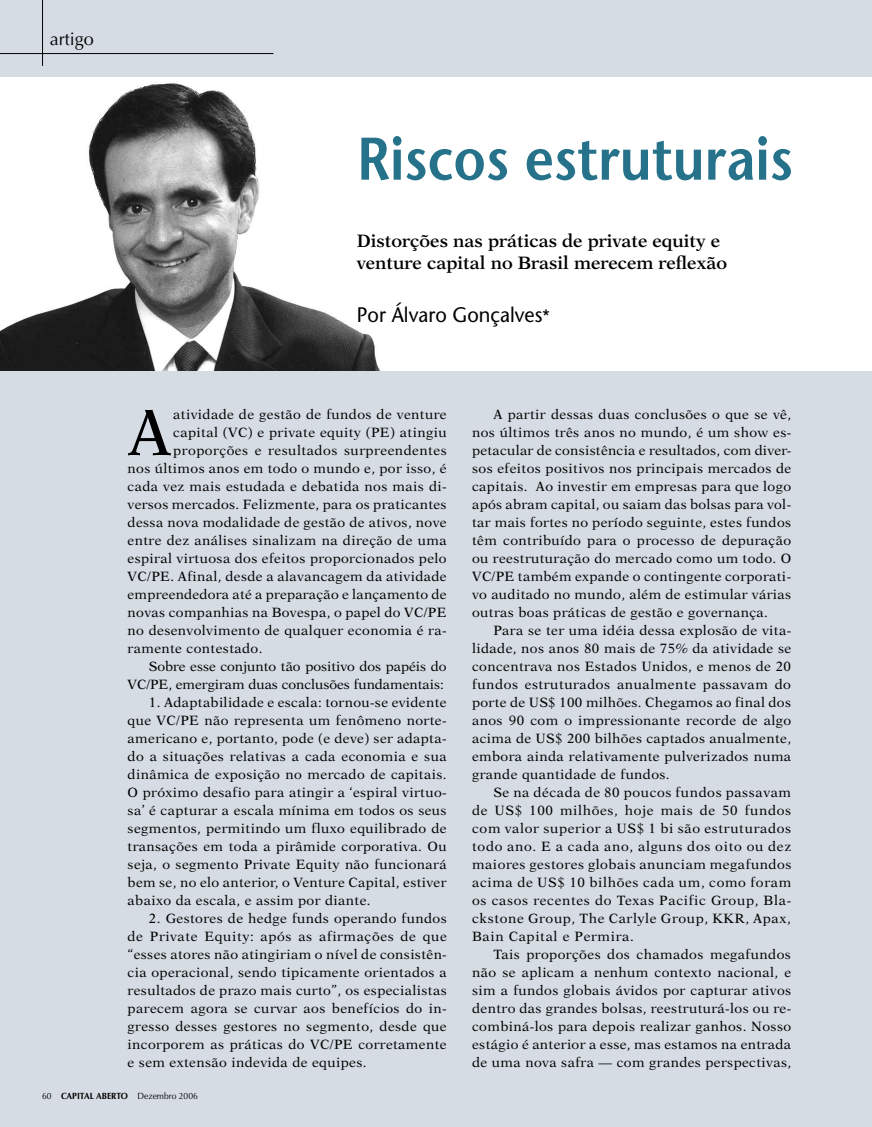
<style>
.page{position:relative;width:872px;height:1127px;background:#d6dce3}
.page>*{position:absolute;margin:0;border:0;box-sizing:border-box;transform-origin:0 0}
.t1{font:65.55px "New Aster";color:#000}
.t2{font:600 60px "Stone Sans";color:#25728a;scale:.9 1}
.t3{font:21px "Stone Sans";color:#000;scale:.95 1}
.t4{font:600 18px/21.6px "New Aster";color:#000}
.t5{font:18px "Optima";color:#000}
.t6{font:13.5px/18px "New Aster";letter-spacing:.03em;color:#000;text-align:justify}
.t7{font:13.5px "New Aster";color:#000}
.t8{font:9px "Optima";color:#000;scale:.95 1}
.s1{font-size:18px}
.s2{font-weight:700}
</style>
<div class="page">
<hr style="left:0;top:53px;width:273px;height:1px;background:#000">
<hr style="left:42px;top:0;width:1px;height:66px;background:#000">
<div style="left:0;top:77px;width:872px;height:293px;background:#fff"></div>
<img style="left:0;top:83px;width:380px;height:287px">
<h3 class="t5" style="left:50px;top:29px;width:46px">artigo</h3>
<h2 class="t2" style="left:357px;top:123px;width:486px">Riscos estruturais</h2>
<h3 class="t4" style="left:357px;top:230px;width:371px">Distorções nas práticas de private equity e venture capital no Brasil merecem reflexão</h3>
<h3 class="t3" style="left:357px;top:302px;width:204px">Por Álvaro Gonçalves<span class="s1">*</span></h3>
<h1 class="t1" style="left:128px;top:394px;width:45px">A</h1>
<p class="t6" style="left:173px;top:405px;width:275px">atividade de gestão de fundos de venture</p>
<p class="t6" style="left:173px;top:423px;width:275px">capital (VC) e private equity (PE) atingiu</p>
<p class="t6" style="left:173px;top:441px;width:275px">proporções e resultados surpreendentes</p>
<p class="t6" style="left:128px;top:459px;width:320px">nos últimos anos em todo o mundo e, por isso, é</p>
<p class="t6" style="left:128px;top:477px;width:320px">cada vez mais estudada e debatida nos mais di-</p>
<p class="t6" style="left:128px;top:495px;width:320px">versos mercados. Felizmente, para os praticantes</p>
<p class="t6" style="left:128px;top:513px;width:320px">dessa nova modalidade de gestão de ativos, nove</p>
<p class="t6" style="left:128px;top:531px;width:320px">entre dez análises sinalizam na direção de uma</p>
<p class="t6" style="left:128px;top:549px;width:320px">espiral virtuosa dos efeitos proporcionados pelo</p>
<p class="t6" style="left:128px;top:567px;width:320px">VC/PE. Afinal, desde a alavancagem da atividade</p>
<p class="t6" style="left:128px;top:585px;width:320px">empreendedora até a preparação e lançamento de</p>
<p class="t6" style="left:128px;top:603px;width:320px">novas companhias na Bovespa, o papel do VC/PE</p>
<p class="t6" style="left:128px;top:621px;width:320px">no desenvolvimento de qualquer economia é ra-</p>
<p class="t6" style="left:128px;top:639px;width:136px">ramente contestado.</p>
<p class="t7" style="left:149px;top:658px;width:299px">Sobre esse conjunto tão positivo dos papéis do</p>
<p class="t7" style="left:128px;top:676px;width:318px">VC/PE, emergiram duas conclusões fundamentais:</p>
<p class="t6" style="left:128px;top:693px;width:320px;text-indent:21px">1. Adaptabilidade e escala: tornou-se evidente que VC/PE não representa um fenômeno norte&shy;americano e, portanto, pode (e deve) ser adapta&shy;do a situações relativas a cada economia e sua dinâmica de exposição no mercado de capitais.<br>O próximo desafio para atingir a ‘espiral virtuo&shy;sa’ é capturar a escala mínima em todos os seus segmentos, permitindo um fluxo equilibrado de transações em toda a pirâmide corporativa. Ou seja, o segmento Private Equity não funcionará bem se, no elo anterior, o Venture Capital, estiver abaixo da escala, e assim por diante.</p>
<p class="t6" style="left:128px;top:909px;width:321px;text-indent:21px">2. Gestores de hedge funds operando fundos de Private Equity: após as afirmações de que “esses atores não atingiriam o nível de consistên&shy;cia operacional, sendo tipicamente orientados a resultados de prazo mais curto”, os especialistas parecem agora se curvar aos benefícios do in&shy;gresso desses gestores no segmento, desde que incorporem as práticas do VC/PE corretamente e sem extensão indevida de equipes.</p>
<p class="t6" style="left:472px;top:405px;width:320px;text-indent:21px">A partir dessas duas conclusões o que se vê, nos últimos três anos no mundo, é um show es&shy;petacular de consistência e resultados, com diver&shy;sos efeitos positivos nos principais mercados de capitais. Ao investir em empresas para que logo após abram capital, ou saiam das bolsas para vol&shy;tar mais fortes no período seguinte, estes fundos têm contribuído para o processo de depuração ou reestruturação do mercado como um todo. O VC/PE também expande o contingente corporati&shy;vo auditado no mundo, além de estimular várias outras boas práticas de gestão e governança.</p>
<p class="t6" style="left:472px;top:621px;width:320px;text-indent:21px">Para se ter uma idéia dessa explosão de vita&shy;lidade, nos anos 80 mais de 75% da atividade se concentrava nos Estados Unidos, e menos de 20 fundos estruturados anualmente passavam do porte de US$ 100 milhões. Chegamos ao final dos anos 90 com o impressionante recorde de algo acima de US$ 200 bilhões captados anualmente, embora ainda relativamente pulverizados numa grande quantidade de fundos.</p>
<p class="t6" style="left:472px;top:783px;width:321px;text-indent:21px">Se na década de 80 poucos fundos passavam de US$ 100 milhões, hoje mais de 50 fundos com valor superior a US$ 1 bi são estruturados todo ano. E a cada ano, alguns dos oito ou dez maiores gestores globais anunciam megafundos acima de US$ 10 bilhões cada um, como foram os casos recentes do Texas Pacific Group, Bla&shy;ckstone Group, The Carlyle Group, KKR, Apax, Bain Capital e Permira.</p>
<p class="t6" style="left:472px;top:945px;width:320px;text-indent:21px">Tais proporções dos chamados megafundos não se aplicam a nenhum contexto nacional, e sim a fundos globais ávidos por capturar ativos dentro das grandes bolsas, reestruturá-los ou re&shy;combiná-los para depois realizar ganhos. Nosso estágio é anterior a esse, mas estamos na entrada de uma nova safra — com grandes perspectivas,</p>
<p class="t8" style="left:42px;top:1090px;width:165px">60 <span class="s2">CAPITAL ABERTO</span> Dezembro 2006</p>
</div>
